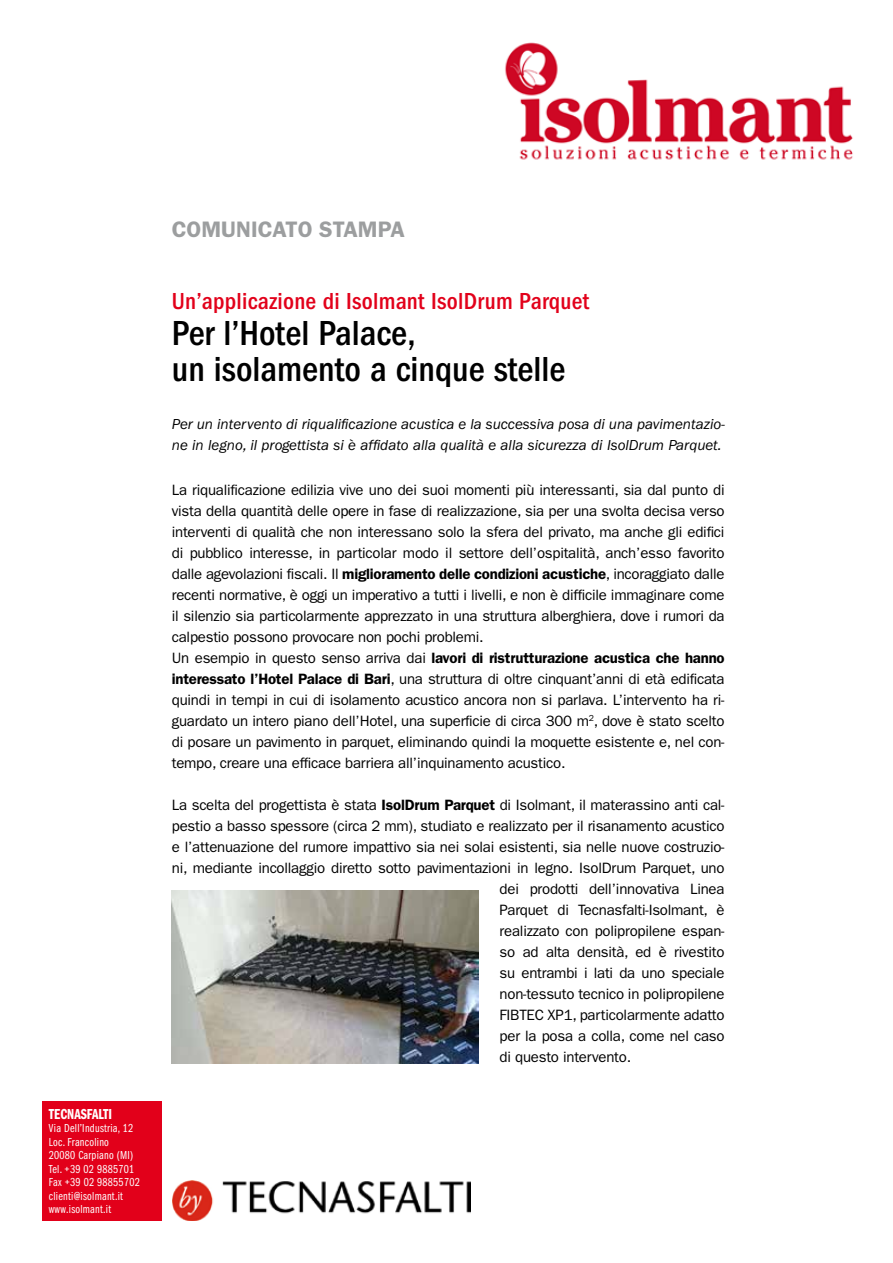
<style>
.page{position:relative;width:893px;height:1263px;background:#fff}
.page>*{position:absolute;margin:0;border:0;box-sizing:border-box;transform-origin:0 0}
.t1{font:500 condensed 36px/36px "ITC Franklin Gothic Std";color:#000}
.t2{font:500 condensed 24px "ITC Franklin Gothic Std";letter-spacing:.01em;color:#e2001a}
.t3{font:600 22.5px "ITC Franklin Gothic Std";color:#9c9e9f}
.t4{font:15px/21px "ITC Franklin Gothic Std";letter-spacing:-.015em;color:#000}
.t5{font:italic 15px/21px "ITC Franklin Gothic Std";color:#000}
.t6{font:15px "ITC Franklin Gothic Std Dm Cp";color:#fff}
.t7{font:12px/13.5px "ITC Franklin Gothic Std Bk Cp";letter-spacing:.02em;color:#fff}
.s1{font-weight:600}
</style>
<div class="page">
<img style="left:505px;top:43px;width:348px;height:117px">
<div style="left:43px;top:1101px;width:119px;height:119px;background:#e2001a"></div>
<img style="left:172px;top:1180px;width:298px;height:40px">
<img style="left:172px;top:891px;width:306px;height:172px">
<p class="t6" style="left:49px;top:1105px;width:65px">TECNASFALTI</p>
<p class="t7" style="left:49px;top:1122px;width:92px">Via Dell’Industria, 12<br>Loc. Francolino<br>20080 Carpiano (MI)<br>Tel. +39 02 9885701<br>Fax +39 02 98855702 clienti@isolmant.it www.isolmant.it</p>
<h3 class="t3" style="left:172px;top:216px;width:235px">COMUNICATO STAMPA</h3>
<h2 class="t2" style="left:172px;top:288px;width:419px">Un’applicazione di Isolmant IsolDrum Parquet</h2>
<h1 class="t1" style="left:172px;top:315px;width:395px">Per l’Hotel Palace,<br>un isolamento a cinque stelle</h1>
<p class="t5" style="left:172px;top:414px;width:554px">Per un intervento di riqualificazione acustica e la successiva posa di una pavimentazio&shy;ne in legno, il progettista si è affidato alla qualità e alla sicurezza di IsolDrum Parquet.</p>
<p class="t4" style="left:172px;top:480px;width:554px">La riqualificazione edilizia vive uno dei suoi momenti più interessanti, sia dal punto di vista della quantità delle opere in fase di realizzazione, sia per una svolta decisa verso interventi di qualità che non interessano solo la sfera del privato, ma anche gli edifici di pubblico interesse, in particolar modo il settore dell’ospitalità, anch’esso favorito dalle agevolazioni fiscali. Il <span class="s1">miglioramento delle condizioni acustiche</span>, incoraggiato dalle recenti normative, è oggi un imperativo a tutti i livelli, e non è difficile immaginare come il silenzio sia particolarmente apprezzato in una struttura alberghiera, dove i rumori da calpestio possono provocare non pochi problemi.<br>Un esempio in questo senso arriva dai <span class="s1">lavori di ristrutturazione acustica che hanno interessato l’Hotel Palace di Bari</span>, una struttura di oltre cinquant’anni di età edificata quindi in tempi in cui di isolamento acustico ancora non si parlava. L’intervento ha ri&shy;guardato un intero piano dell’Hotel, una superficie di circa 300 m<sup>2</sup>, dove è stato scelto di posare un pavimento in parquet, eliminando quindi la moquette esistente e, nel con&shy;tempo, creare una efficace barriera all’inquinamento acustico.</p>
<p class="t4" style="left:172px;top:795px;width:554px">La scelta del progettista è stata <span class="s1">IsolDrum Parquet</span> di Isolmant, il materassino anti cal-</p>
<p class="t4" style="left:172px;top:816px;width:554px">pestio a basso spessore (circa 2 mm), studiato e realizzato per il risanamento acustico</p>
<p class="t4" style="left:172px;top:837px;width:554px">e l’attenuazione del rumore impattivo sia nei solai esistenti, sia nelle nuove costruzio-</p>
<p class="t4" style="left:172px;top:858px;width:554px">ni, mediante incollaggio diretto sotto pavimentazioni in legno. IsolDrum Parquet, uno</p>
<p class="t4" style="left:500px;top:879px;width:226px">dei prodotti dell’innovativa Linea</p>
<p class="t4" style="left:500px;top:900px;width:226px">Parquet di Tecnasfalti-Isolmant, è</p>
<p class="t4" style="left:500px;top:921px;width:226px">realizzato con polipropilene espan-</p>
<p class="t4" style="left:500px;top:942px;width:226px">so ad alta densità, ed è rivestito</p>
<p class="t4" style="left:500px;top:963px;width:226px">su entrambi i lati da uno speciale</p>
<p class="t4" style="left:500px;top:984px;width:226px">non-tessuto tecnico in polipropilene</p>
<p class="t4" style="left:500px;top:1005px;width:226px">FIBTEC XP1, particolarmente adatto</p>
<p class="t4" style="left:500px;top:1026px;width:226px">per la posa a colla, come nel caso</p>
<p class="t4" style="left:500px;top:1047px;width:133px">di questo intervento.</p>
</div>
